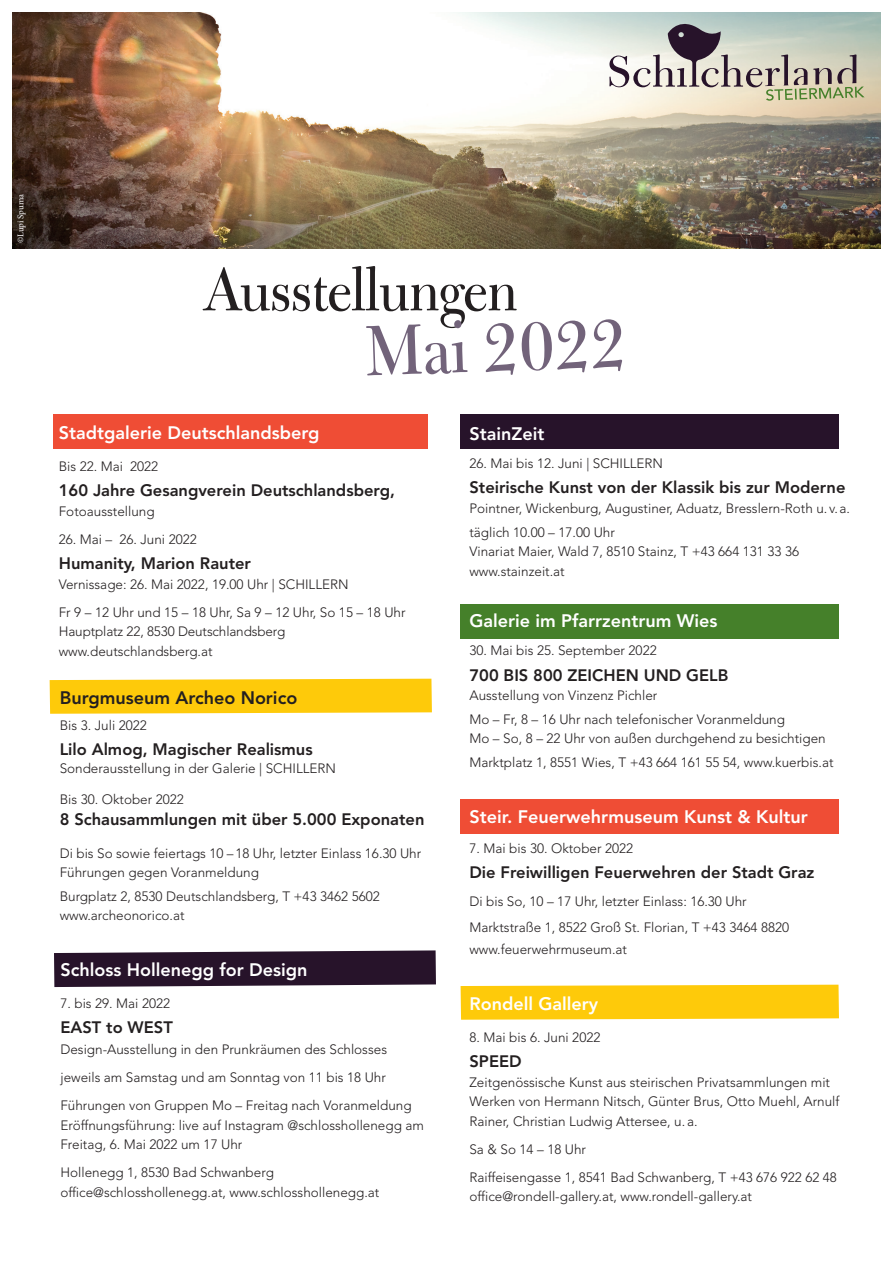
<style>
.page{position:relative;width:893px;height:1263px;background:#fff}
.page>*{position:absolute;margin:0;border:0;box-sizing:border-box;transform-origin:0 0}
.t1{font:79.05px "Bulmer MT Regular Display";color:#72637a}
.t2{font:67.5px "Bulmer MT Regular Display";color:#231f20}
.t3{font:800 18px "Avenir LT Std";color:#fff}
.t4{font:800 18px "Avenir LT Std";color:#231f20}
.t5{font:800 16.5px "Avenir LT Std";color:#231f20}
.t6{font:300 13.5px/19.5px "Avenir LT Std";color:#231f20}
.t7{font:9px "Minion Pro";letter-spacing:-.01em;color:#fff}
</style>
<div class="page">
<div style="left:461px;top:985px;width:378px;height:35px;background:#feca0a"></div>
<div style="left:54px;top:415px;width:374px;height:34px;background:#ef4d35"></div>
<div style="left:461px;top:604px;width:378px;height:34px;background:#45802a"></div>
<img style="left:13px;top:13px;width:867px;height:235px">
<svg style="left:609px;top:17px;width:256px;height:84px;background:#bbbcb2"></svg>
<svg style="left:54px;top:950px;width:382px;height:37px;background:#38263b"></svg>
<div style="left:461px;top:415px;width:378px;height:34px;background:#27132a"></div>
<div style="left:50px;top:679px;width:382px;height:35px;background:#feca0a"></div>
<div style="left:461px;top:799px;width:378px;height:34px;background:#ef4d35"></div>
<p class="t7" style="left:15px;top:243px;width:51px;rotate:-90deg">©Lupi Spuma</p>
<h2 class="t2" style="left:202px;top:249px;width:317px">Ausstellungen</h2>
<h1 class="t1" style="left:364px;top:303px;width:263px;rotate:-2deg">Mai 2022</h1>
<h3 class="t3" style="left:59px;top:422px;width:262px">Stadtgalerie Deutschlandsberg</h3>
<p class="t6" style="left:59px;top:457px;width:101px">Bis 22. Mai 2022</p>
<p class="t5" style="left:59px;top:481px;width:338px">160 Jahre Gesangverein Deutschlandsberg,</p>
<p class="t6" style="left:59px;top:501px;width:97px">Fotoausstellung</p>
<p class="t6" style="left:59px;top:529px;width:139px">26. Mai – 26. Juni 2022</p>
<p class="t5" style="left:59px;top:554px;width:194px">Humanity, Marion Rauter</p>
<p class="t6" style="left:59px;top:570px;width:348px;line-height:28px">Vernissage: 26. Mai 2022, 19.00 Uhr | SCHILLERN<br>Fr 9 – 12 Uhr und 15 – 18 Uhr, Sa 9 – 12 Uhr, So 15 – 18 Uhr</p>
<p class="t6" style="left:59px;top:622px;width:228px">Hauptplatz 22, 8530 Deutschlandsberg www.deutschlandsberg.at</p>
<h3 class="t4" style="left:60px;top:687px;width:239px">Burgmuseum Archeo Norico</h3>
<p class="t6" style="left:60px;top:716px;width:89px">Bis 3. Juli 2022</p>
<p class="t5" style="left:60px;top:740px;width:255px">Lilo Almog, Magischer Realismus</p>
<p class="t6" style="left:60px;top:759px;width:278px">Sonderausstellung in der Galerie | SCHILLERN</p>
<p class="t6" style="left:60px;top:790px;width:126px">Bis 30. Oktober 2022</p>
<p class="t5" style="left:60px;top:810px;width:366px">8 Schausammlungen mit über 5.000 Exponaten</p>
<p class="t6" style="left:60px;top:843px;width:363px">Di bis So sowie feiertags 10 –18 Uhr, letzter Einlass 16.30 Uhr<br>Führungen gegen Voranmeldung</p>
<p class="t6" style="left:60px;top:886px;width:322px">Burgplatz 2, 8530 Deutschlandsberg, T +43 3462 5602 www.archeonorico.at</p>
<h3 class="t3" style="left:60px;top:959px;width:248px">Schloss Hollenegg for Design</h3>
<p class="t6" style="left:60px;top:993px;width:111px">7. bis 29. Mai 2022</p>
<p class="t5" style="left:60px;top:1018px;width:114px">EAST to WEST</p>
<p class="t6" style="left:60px;top:1035px;width:353px;line-height:28px">Design-Ausstellung in den Prunkräumen des Schlosses jeweils am Samstag und am Sonntag von 11 bis 18 Uhr<br>Führungen von Gruppen Mo – Freitag nach Voranmeldung</p>
<p class="t6" style="left:60px;top:1115px;width:365px">Eröffnungsführung: live auf Instagram @schlosshollenegg am<br>Freitag, 6. Mai 2022 um 17 Uhr</p>
<p class="t6" style="left:60px;top:1163px;width:320px">Hollenegg 1, 8530 Bad Schwanberg office@schlosshollenegg.at, www.schlosshollenegg.at</p>
<h3 class="t3" style="left:469px;top:423px;width:77px">StainZeit</h3>
<p class="t6" style="left:469px;top:454px;width:195px">26. Mai bis 12. Juni | SCHILLERN</p>
<p class="t5" style="left:469px;top:478px;width:378px">Steirische Kunst von der Klassik bis zur Moderne</p>
<p class="t6" style="left:469px;top:496px;width:382px;line-height:23.7px">Pointner, Wickenburg, Augustiner, Aduatz, Bresslern-Roth u. v.a. täglich 10.00 – 17.00 Uhr</p>
<p class="t6" style="left:469px;top:542px;width:331px">Vinariat Maier, Wald 7, 8510 Stainz, T +43 664 131 33 36 www.stainzeit.at</p>
<h3 class="t3" style="left:469px;top:610px;width:250px">Galerie im Pfarrzentrum Wies</h3>
<p class="t6" style="left:469px;top:641px;width:189px">30. Mai bis 25. September 2022</p>
<p class="t5" style="left:469px;top:665px;width:261px">700 BIS 800 ZEICHEN UND GELB</p>
<p class="t6" style="left:469px;top:684px;width:317px;line-height:23.7px">Ausstellung von Vinzenz Pichler<br>Mo – Fr, 8 – 16 Uhr nach telefonischer Voranmeldung</p>
<p class="t6" style="left:469px;top:727px;width:366px;line-height:23.7px">Mo – So, 8 – 22 Uhr von außen durchgehend zu besichtigen<br>Marktplatz 1, 8551 Wies, T +43 664 161 55 54, www.kuerbis.at</p>
<h3 class="t3" style="left:469px;top:806px;width:340px">Steir. Feuerwehrmuseum Kunst &amp; Kultur</h3>
<p class="t6" style="left:469px;top:839px;width:165px">7. Mai bis 30. Oktober 2022</p>
<p class="t5" style="left:469px;top:863px;width:347px">Die Freiwilligen Feuerwehren der Stadt Graz</p>
<p class="t6" style="left:469px;top:889px;width:321px;line-height:26px">Di bis So, 10 – 17 Uhr, letzter Einlass: 16.30 Uhr<br>Marktstraße 1, 8522 Groß St. Florian, T +43 3464 8820</p>
<p class="t6" style="left:469px;top:939px;width:159px">www.feuerwehrmuseum.at</p>
<h3 class="t3" style="left:469px;top:993px;width:130px">Rondell Gallery</h3>
<p class="t6" style="left:469px;top:1028px;width:132px">8. Mai bis 6. Juni 2022</p>
<p class="t5" style="left:469px;top:1052px;width:54px">SPEED</p>
<p class="t6" style="left:469px;top:1072px;width:371px">Zeitgenössische Kunst aus steirischen Privatsammlungen mit<br>Werken von Hermann Nitsch, Günter Brus, Otto Muehl, Arnulf<br>Rainer, Christian Ludwig Attersee, u.a.</p>
<p class="t6" style="left:469px;top:1135px;width:369px;line-height:28px">Sa &amp; So 14 – 18 Uhr<br>Raiffeisengasse 1, 8541 Bad Schwanberg, T +43 676 922 62 48</p>
<p class="t6" style="left:469px;top:1187px;width:284px">office@rondell-gallery.at, www.rondell-gallery.at</p>
</div>
